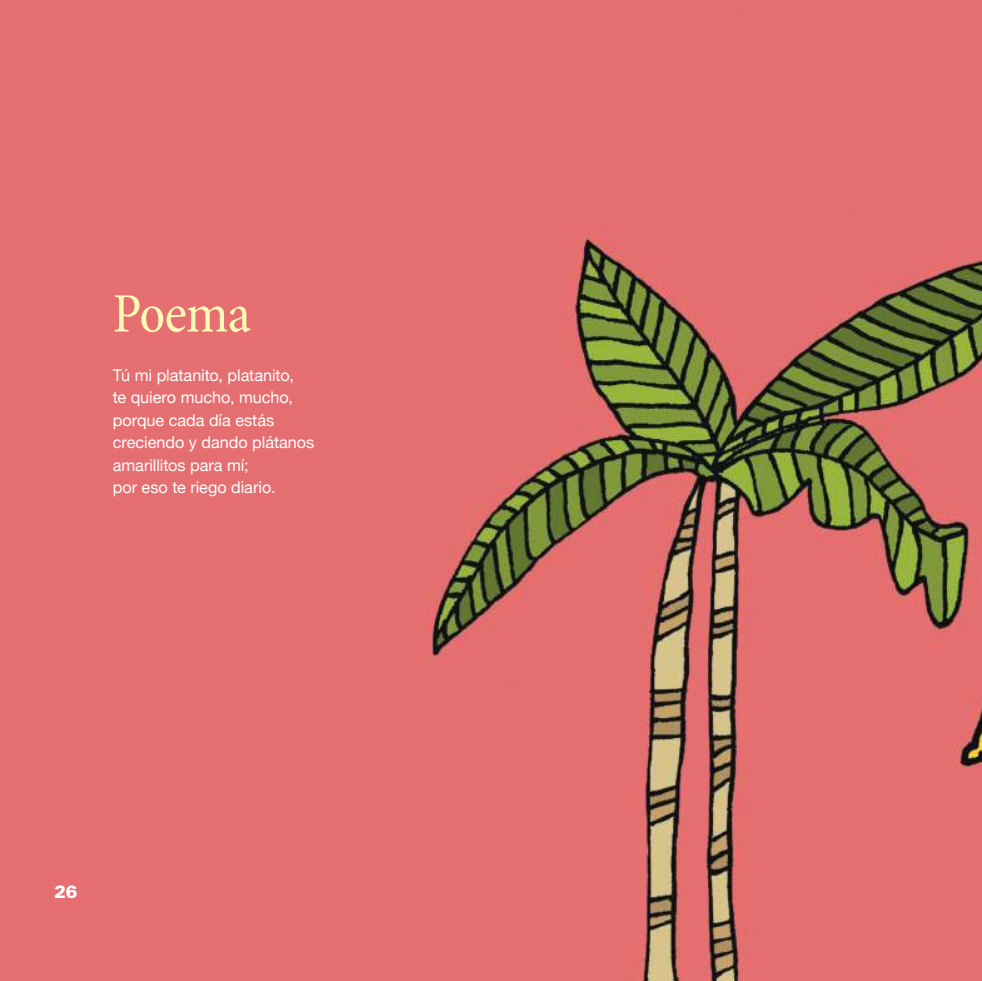
<style>
.page{position:relative;width:982px;height:981px;background:#fff}
.page>*{position:absolute;margin:0;border:0;box-sizing:border-box;transform-origin:0 0}
.t1{font:condensed 56.25px "Minion Pro";letter-spacing:-.015em;color:#fffab5}
.t2{font:900 17.5px "Univers LT Std";color:#fff}
.t3{font:16.25px/22.5px "Helvetica Neue";letter-spacing:-.005em;color:#fff}
</style>
<div class="page">
<img style="left:0;top:0;width:982px;height:980px">
<svg style="left:0;top:0;width:5px;height:5px"></svg>
<svg style="left:0;top:978px;width:5px;height:3px"></svg>
<svg style="left:978px;top:0;width:4px;height:5px"></svg>
<svg style="left:978px;top:978px;width:4px;height:3px"></svg>
<h1 class="t1" style="left:113px;top:280px;width:140px">Poema</h1>
<p class="t3" style="left:113px;top:362px;width:203px">Tú mi platanito, platanito,<br>te quiero mucho, mucho, porque cada día estás creciendo y dando plátanos amarillitos para mí;<br>por eso te riego diario.</p>
<p class="t2" style="left:54px;top:881px;width:24px">26</p>
</div>
